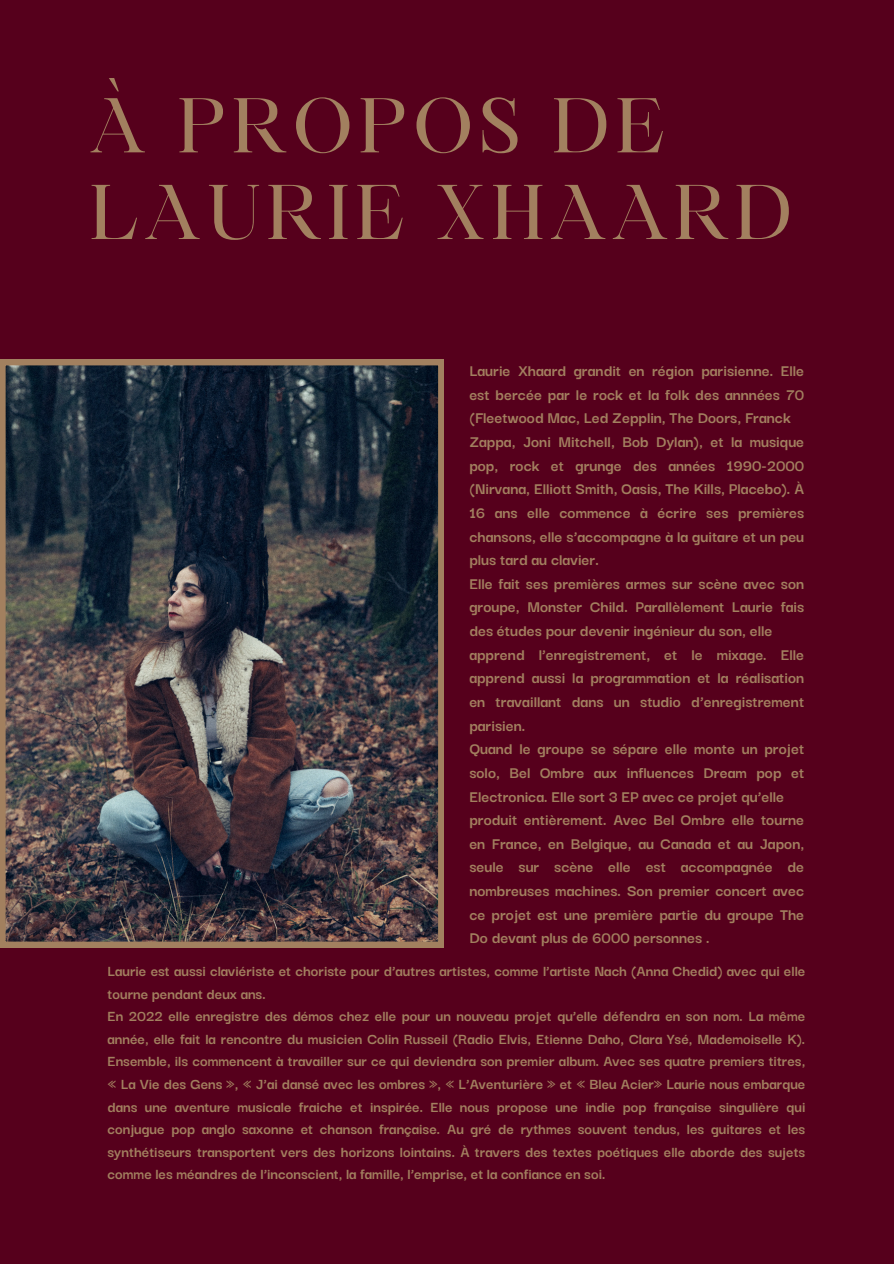
<style>
.page{position:relative;width:894px;height:1264px;background:#fff}
.page>*{position:absolute;margin:0;border:0;box-sizing:border-box;transform-origin:0 0}
.t1{font:74.25px/86.7px "Maharlika";letter-spacing:.07em;color:#a2805f}
.t2{font:700 17.25px/23.7px "Darker Grotesque";color:#a2805f;text-align:justify}
.t3{font:700 16.2px/22.5px "Darker Grotesque";color:#a2805f}
</style>
<div class="page">
<div style="left:0;top:0;width:893px;height:1263px;background:#56001c"></div>
<svg style="left:0;top:360px;width:443px;height:587px;background:#3d3c42"></svg>
<p class="t1" style="left:89px;top:89px;width:704px">À PROPOS DE<br>LAURIE XHAARD</p>
<h1 class="t2" style="left:469px;top:357px;width:336px">Laurie Xhaard grandit en région parisienne. Elle est bercée par le rock et la folk des annnées 70 (Fleetwood Mac, Led Zepplin, The Doors, Franck</h1>
<p class="t2" style="left:469px;top:428px;width:336px">Zappa, Joni Mitchell, Bob Dylan), et la musique pop, rock et grunge des années 1990-2000 (Nirvana, Elliott Smith, Oasis, The Kills, Placebo). À 16 ans elle commence à écrire ses premières chansons, elle s’accompagne à la guitare et un peu plus tard au clavier.</p>
<p class="t2" style="left:469px;top:570px;width:336px">Elle fait ses premières armes sur scène avec son groupe, Monster Child. Parallèlement Laurie fais des études pour devenir ingénieur du son, elle</p>
<p class="t2" style="left:469px;top:641px;width:336px">apprend l’enregistrement, et le mixage. Elle apprend aussi la programmation et la réalisation en travaillant dans un studio d’enregistrement parisien.</p>
<p class="t2" style="left:469px;top:735px;width:336px">Quand le groupe se sépare elle monte un projet solo, Bel Ombre aux influences Dream pop et Electronica. Elle sort 3 EP avec ce projet qu’elle</p>
<p class="t2" style="left:469px;top:806px;width:336px">produit entièrement. Avec Bel Ombre elle tourne en France, en Belgique, au Canada et au Japon, seule sur scène elle est accompagnée de nombreuses machines. Son premier concert avec ce projet est une première partie du groupe The Do devant plus de 6000 personnes .</p>
<p class="t3" style="left:107px;top:959px;width:699px">Laurie est aussi claviériste et choriste pour d’autres artistes, comme l’artiste Nach (Anna Chedid) avec qui elle tourne pendant deux ans.</p>
<p class="t3" style="left:107px;top:1004px;width:699px;text-align:justify">En 2022 elle enregistre des démos chez elle pour un nouveau projet qu’elle défendra en son nom. La même année, elle fait la rencontre du musicien Colin Russeil (Radio Elvis, Etienne Daho, Clara Ysé, Mademoiselle K).<br>Ensemble, ils commencent à travailler sur ce qui deviendra son premier album. Avec ses quatre premiers titres, « La Vie des Gens », « J’ai dansé avec les ombres », « L’Aventurière » et « Bleu Acier» Laurie nous embarque dans une aventure musicale fraiche et inspirée. Elle nous propose une indie pop française singulière qui conjugue pop anglo saxonne et chanson française. Au gré de rythmes souvent tendus, les guitares et les synthétiseurs transportent vers des horizons lointains. À travers des textes poétiques elle aborde des sujets comme les méandres de l’inconscient, la famille, l’emprise, et la confiance en soi.</p>
</div>
